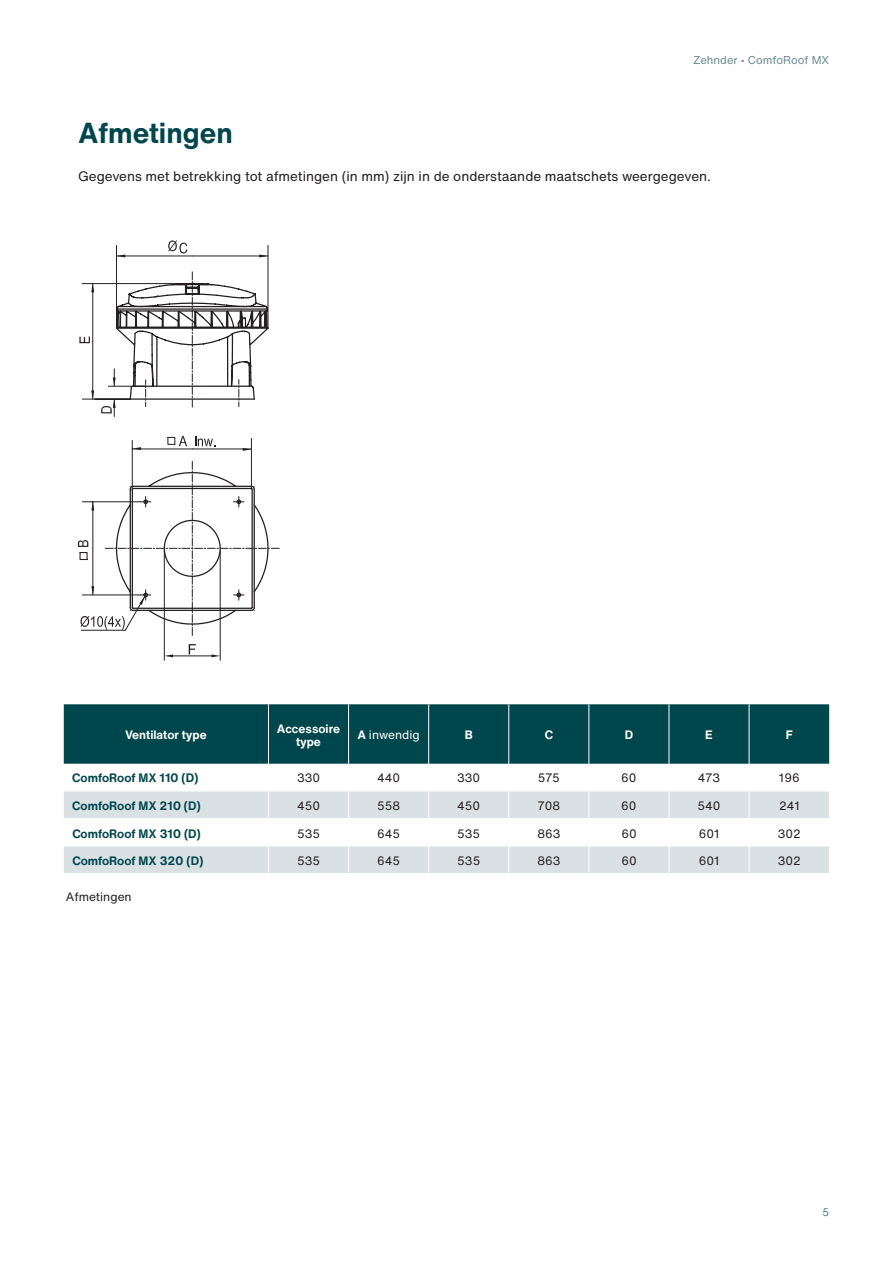
<style>
.page{position:relative;width:893px;height:1263px;background:#fff}
.page>*{position:absolute;margin:0;border:0;box-sizing:border-box;transform-origin:0 0}
.t1{font:700 28.5px "Helvetica Now Text";color:#00464d}
.t2{font:13.5px "Helvetica Now Text";color:#231f20}
.t3{font:12px "Helvetica Now Text";color:#231f20}
.t4{font:700 12px "Helvetica Now Text";color:#00464d}
.t5{font:700 12px/13.5px "Helvetica Now Text";color:#fff;text-align:center}
.t6{font:12px "Helvetica Now Text";color:#fff}
.t7{font:11.25px "Helvetica Now Text";color:#6a8b93}
.t8{font:300 10.5px "Helvetica Now Text";color:#00464d}
.s1{font-weight:700}
</style>
<div class="page">
<hr style="left:192px;top:256px;width:76px;height:1px;background:#231f20">
<svg style="left:79px;top:336px;width:11px;height:7px"></svg>
<hr style="left:92px;top:284px;width:1px;height:57px;background:#231f20">
<hr style="left:82px;top:399px;width:48px;height:1px;background:#231f20">
<hr style="left:132px;top:440px;width:1px;height:51px;background:#231f20">
<hr style="left:251px;top:438px;width:1px;height:51px;background:#231f20">
<hr style="left:92px;top:341px;width:1px;height:58px;background:#231f20">
<hr style="left:117px;top:256px;width:75px;height:1px;background:#231f20">
<hr style="left:82px;top:283px;width:110px;height:1px;background:#231f20">
<hr style="left:116px;top:245px;width:1px;height:83px;background:#231f20">
<svg style="left:168px;top:240px;width:19px;height:13px"></svg>
<hr style="left:268px;top:245px;width:1px;height:83px;background:#231f20">
<hr style="left:173px;top:656px;width:38px;height:1px;background:#231f20">
<hr style="left:220px;top:551px;width:1px;height:109px;background:#231f20">
<hr style="left:164px;top:551px;width:1px;height:109px;background:#231f20">
<svg style="left:164px;top:654px;width:9px;height:3px"></svg>
<svg style="left:211px;top:654px;width:9px;height:3px"></svg>
<svg style="left:189px;top:644px;width:7px;height:10px"></svg>
<svg style="left:78px;top:461px;width:201px;height:174px"></svg>
<svg style="left:91px;top:390px;width:3px;height:9px"></svg>
<svg style="left:101px;top:272px;width:168px;height:179px"></svg>
<svg style="left:91px;top:284px;width:3px;height:8px"></svg>
<svg style="left:117px;top:255px;width:8px;height:2px"></svg>
<svg style="left:259px;top:255px;width:9px;height:2px"></svg>
<div style="left:64px;top:704px;width:765px;height:60px;background:#00464d"></div>
<svg style="left:64px;top:792px;width:765px;height:81px;fill:#dae1e4"></svg>
<svg style="left:749px;top:792px;width:1px;height:81px"></svg>
<hr style="left:268px;top:704px;width:1px;height:60px;background:#fff">
<hr style="left:348px;top:704px;width:1px;height:60px;background:#fff">
<hr style="left:428px;top:704px;width:1px;height:60px;background:#fff">
<hr style="left:508px;top:704px;width:1px;height:60px;background:#fff">
<hr style="left:588px;top:704px;width:1px;height:60px;background:#fff">
<hr style="left:669px;top:704px;width:1px;height:60px;background:#fff">
<hr style="left:749px;top:704px;width:1px;height:60px;background:#fff">
<hr style="left:64px;top:818px;width:204px;height:1px;background:#fff">
<hr style="left:64px;top:846px;width:204px;height:1px;background:#fff">
<svg style="left:268px;top:792px;width:1px;height:81px"></svg>
<hr style="left:268px;top:818px;width:81px;height:1px;background:#fff">
<hr style="left:349px;top:818px;width:80px;height:1px;background:#fff">
<hr style="left:429px;top:818px;width:80px;height:1px;background:#fff">
<hr style="left:509px;top:818px;width:80px;height:1px;background:#fff">
<hr style="left:589px;top:818px;width:80px;height:1px;background:#fff">
<hr style="left:268px;top:846px;width:81px;height:1px;background:#fff">
<hr style="left:349px;top:846px;width:80px;height:1px;background:#fff">
<hr style="left:429px;top:846px;width:80px;height:1px;background:#fff">
<hr style="left:509px;top:846px;width:80px;height:1px;background:#fff">
<hr style="left:589px;top:846px;width:80px;height:1px;background:#fff">
<svg style="left:348px;top:792px;width:1px;height:81px"></svg>
<svg style="left:428px;top:791px;width:1px;height:82px"></svg>
<svg style="left:508px;top:791px;width:1px;height:82px"></svg>
<svg style="left:588px;top:791px;width:1px;height:82px"></svg>
<svg style="left:669px;top:792px;width:1px;height:81px"></svg>
<hr style="left:669px;top:818px;width:80px;height:1px;background:#fff">
<hr style="left:669px;top:846px;width:80px;height:1px;background:#fff">
<hr style="left:749px;top:818px;width:80px;height:1px;background:#fff">
<hr style="left:749px;top:846px;width:80px;height:1px;background:#fff">
<h1 class="t1" style="left:78px;top:111px;width:156px">Afmetingen</h1>
<p class="t7" style="left:693px;top:51px;width:138px">Zehnder • ComfoRoof MX</p>
<p class="t2" style="left:78px;top:166px;width:634px">Gegevens met betrekking tot afmetingen (in mm) zijn in de onderstaande maatschets weergegeven.</p>
<p class="t5" style="left:125px;top:728px;width:83px">Ventilator type</p>
<p class="t5" style="left:277px;top:721px;width:65px">Accessoire type</p>
<p class="t6" style="left:357px;top:726px;width:64px"><span class="s1">A</span> inwendig</p>
<p class="t5" style="left:465px;top:728px;width:10px">B</p>
<p class="t5" style="left:545px;top:728px;width:10px">C</p>
<p class="t5" style="left:625px;top:728px;width:10px">D</p>
<p class="t5" style="left:705px;top:728px;width:9px">E</p>
<p class="t5" style="left:786px;top:728px;width:8px">F</p>
<p class="t4" style="left:72px;top:769px;width:128px">ComfoRoof MX 110 (D)</p>
<p class="t3" style="left:297px;top:769px;width:25px">330</p>
<p class="t3" style="left:377px;top:769px;width:25px">440</p>
<p class="t3" style="left:457px;top:769px;width:25px">330</p>
<p class="t3" style="left:538px;top:769px;width:23px">575</p>
<p class="t3" style="left:621px;top:769px;width:17px">60</p>
<p class="t3" style="left:698px;top:769px;width:24px">473</p>
<p class="t3" style="left:779px;top:769px;width:22px">196</p>
<p class="t4" style="left:72px;top:797px;width:130px">ComfoRoof MX 210 (D)</p>
<p class="t3" style="left:297px;top:797px;width:25px">450</p>
<p class="t3" style="left:377px;top:797px;width:25px">558</p>
<p class="t3" style="left:457px;top:797px;width:25px">450</p>
<p class="t3" style="left:538px;top:797px;width:24px">708</p>
<p class="t3" style="left:621px;top:797px;width:17px">60</p>
<p class="t3" style="left:698px;top:797px;width:25px">540</p>
<p class="t3" style="left:779px;top:797px;width:22px">241</p>
<p class="t4" style="left:72px;top:824px;width:130px">ComfoRoof MX 310 (D)</p>
<p class="t3" style="left:297px;top:824px;width:25px">535</p>
<p class="t3" style="left:377px;top:824px;width:25px">645</p>
<p class="t3" style="left:457px;top:824px;width:25px">535</p>
<p class="t3" style="left:537px;top:824px;width:25px">863</p>
<p class="t3" style="left:621px;top:824px;width:17px">60</p>
<p class="t3" style="left:699px;top:824px;width:22px">601</p>
<p class="t3" style="left:778px;top:824px;width:25px">302</p>
<p class="t4" style="left:72px;top:852px;width:132px">ComfoRoof MX 320 (D)</p>
<p class="t3" style="left:297px;top:852px;width:25px">535</p>
<p class="t3" style="left:377px;top:852px;width:25px">645</p>
<p class="t3" style="left:457px;top:852px;width:25px">535</p>
<p class="t3" style="left:537px;top:852px;width:25px">863</p>
<p class="t3" style="left:621px;top:852px;width:17px">60</p>
<p class="t3" style="left:699px;top:852px;width:22px">601</p>
<p class="t3" style="left:778px;top:852px;width:25px">302</p>
<p class="t3" style="left:66px;top:888px;width:67px">Afmetingen</p>
<p class="t8" style="left:822px;top:1204px;width:8px">5</p>
</div>
